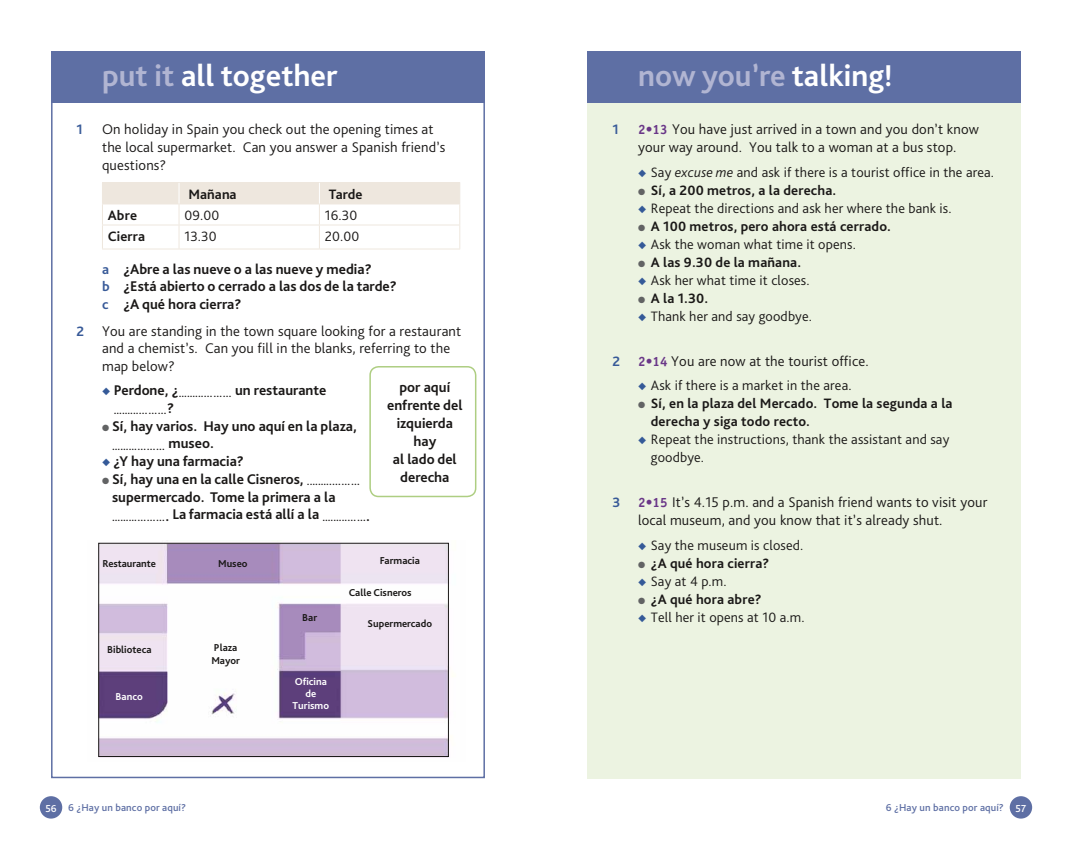
<style>
.page{position:relative;width:1072px;height:842px;background:#fff}
.page>*{position:absolute;margin:0;border:0;box-sizing:border-box;transform-origin:0 0}
.t1{font:700 31.5px "Bliss Pro PN";color:#b1b5d2}
.t2{font:700 31.5px "Bliss Pro PN";color:#fff}
.t3{font:300 14.7px/17.7px "Bliss Pro PN";letter-spacing:.01em;color:#1a1817}
.t4{font:700 14.7px/18px "Bliss Pro PN";color:#1a1817}
.t5{font:300 14.25px/18px "Bliss Pro PN";letter-spacing:.01em;color:#1a1817}
.t6{font:700 14.25px/18px "Bliss Pro PN";letter-spacing:.01em;color:#1a1817}
.t7{font:700 14.25px "Bliss Pro PN";color:#385a98}
.t8{font:700 10.5px/13.5px "Bliss Pro PN";color:#1a1817}
.t9{font:500 10.5px "Bliss Pro PN";letter-spacing:.01em;color:#5e6fa4}
.t10{font:700 10.5px/12px "Bliss Pro PN";color:#fff;text-align:center}
.s1{color:#b1b5d2}
.s2{font-size:14.25px;color:#385a98}
.s3{font-weight:700;font-size:14.25px;color:#385a98}
.s4{color:#355a98}
.s5{font-size:14.7px}
.s6{color:#626364}
.s7{color:#fff}
.s8{font-family:"Officina Serif";font-weight:700;font-size:13.5px;color:#6a3788}
.s9{font-style:italic}
</style>
<div class="page">
<div style="left:51px;top:51px;width:434px;height:51px;background:#5e6fa4"></div>
<div style="left:51px;top:51px;width:434px;height:727px;border:2px solid #5e6fa4"></div>
<div style="left:40px;top:796px;width:22px;height:23px;background:#5e6fa4;border-radius:50%"></div>
<div style="left:587px;top:102px;width:433px;height:676px;background:#ecf3e1"></div>
<div style="left:587px;top:51px;width:433px;height:51px;background:#5e6fa4"></div>
<div style="left:1009px;top:796px;width:23px;height:23px;background:#5e6fa4;border-radius:50%"></div>
<hr style="left:102px;top:249px;width:77px;height:1px;background:#eee7de">
<hr style="left:179px;top:249px;width:140px;height:1px;background:#eee7de">
<hr style="left:319px;top:249px;width:141px;height:1px;background:#eee7de">
<svg style="left:102px;top:182px;width:358px;height:67px"></svg>
<div style="left:369px;top:366px;width:107px;height:131px;border:2px solid #aece82;border-radius:9px"></div>
<img style="left:98px;top:542px;width:351px;height:216px">
<div style="left:98px;top:543px;width:351px;height:214px;border:1px solid #1a1817"></div>
<h1 class="t2" style="left:102px;top:56px;width:237px"><span class="s1">put it</span> all together</h1>
<p class="t7" style="left:77px;top:121px;width:8px">1</p>
<p class="t3" style="left:102px;top:120px;width:345px">On holiday in Spain you check out the opening times at the local supermarket. Can you answer a Spanish friend’s questions?</p>
<p class="t6" style="left:189px;top:185px;width:50px">Mañana</p>
<p class="t6" style="left:329px;top:185px;width:35px">Tarde</p>
<p class="t6" style="left:108px;top:206px;width:31px">Abre</p>
<p class="t5" style="left:184px;top:206px;width:36px">09.00</p>
<p class="t5" style="left:325px;top:206px;width:34px">16.30</p>
<p class="t6" style="left:108px;top:227px;width:39px">Cierra</p>
<p class="t5" style="left:184px;top:227px;width:34px">13.30</p>
<p class="t5" style="left:325px;top:227px;width:36px">20.00</p>
<p class="t4" style="left:102px;top:260px;width:296px"><span class="s2">a</span> ¿Abre a las nueve o a las nueve y media?<br><span class="s2">b</span> ¿Está abierto o cerrado a las dos de la tarde? <span class="s2">c</span> ¿A qué hora cierra?</p>
<p class="t3" style="left:102px;top:322px;width:361px;text-indent:-26px"><span class="s3">2</span> You are standing in the town square looking for a restaurant and a chemist’s. Can you fill in the blanks, referring to the map below?</p>
<p class="t4" style="left:102px;top:381px;width:226px"><span class="s4">◆</span> Perdone, ¿<sub>.........………</sub> un restaurante</p>
<p class="t8" style="left:114px;top:404px;width:62px">.........………<span class="s5">?</span></p>
<p class="t4" style="left:102px;top:416px;width:256px"><span class="s6">●</span> Sí, hay varios. Hay uno aquí en la plaza,</p>
<p class="t8" style="left:112px;top:439px;width:103px">.........……… <span class="s5">museo.</span></p>
<p class="t4" style="left:102px;top:452px;width:143px"><span class="s4">◆</span> ¿Y hay una farmacia?</p>
<p class="t4" style="left:112px;top:470px;width:250px;text-indent:-10px"><span class="s6">●</span> Sí, hay una en la calle Cisneros, <sub>.........……… </sub>supermercado. Tome la primera a la</p>
<p class="t8" style="left:112px;top:510px;width:259px">.........………<span class="s5">. La farmacia está allí a la</span> .........……<span class="s5">.</span></p>
<p class="t4" style="left:387px;top:377px;width:77px;text-align:center">por aquí enfrente del izquierda hay<br>al lado del derecha</p>
<p class="t8" style="left:102px;top:556px;width:55px">Restaurante</p>
<p class="t8" style="left:107px;top:643px;width:46px">Biblioteca</p>
<p class="t10" style="left:116px;top:690px;width:29px">Banco</p>
<p class="t8" style="left:218px;top:556px;width:31px">Museo</p>
<p class="t8" style="left:380px;top:554px;width:42px">Farmacia</p>
<p class="t8" style="left:211px;top:640px;width:30px">Plaza<br>Mayor</p>
<p class="t8" style="left:302px;top:611px;width:16px">Bar</p>
<p class="t10" style="left:293px;top:675px;width:38px">Oficina de<br>Turismo</p>
<p class="t8" style="left:349px;top:586px;width:64px">Calle Cisneros</p>
<p class="t8" style="left:367px;top:617px;width:66px">Supermercado</p>
<p class="t9" style="left:45px;top:801px;width:142px"><span class="s7">56</span> 6 ¿Hay un banco por aquí?</p>
<h1 class="t1" style="left:638px;top:56px;width:256px">now you’re <span class="s7">talking!</span></h1>
<p class="t7" style="left:612px;top:121px;width:8px">1</p>
<p class="t3" style="left:638px;top:120px;width:342px"><span class="s8">2•13</span> You have just arrived in a town and you don’t know your way around. You talk to a woman at a bus stop.</p>
<p class="t5" style="left:638px;top:163px;width:357px"><span class="s4">◆</span> Say <span class="s9">excuse me</span> and ask if there is a tourist office in the area.</p>
<p class="t6" style="left:638px;top:181px;width:200px"><span class="s6">●</span> Sí, a 200 metros, a la derecha.</p>
<p class="t5" style="left:638px;top:199px;width:315px"><span class="s4">◆</span> Repeat the directions and ask her where the bank is.</p>
<p class="t6" style="left:638px;top:217px;width:254px"><span class="s6">●</span> A 100 metros, pero ahora está cerrado.</p>
<p class="t5" style="left:638px;top:235px;width:219px"><span class="s4">◆</span> Ask the woman what time it opens.</p>
<p class="t6" style="left:638px;top:253px;width:164px"><span class="s6">●</span> A las 9.30 de la mañana.</p>
<p class="t5" style="left:638px;top:271px;width:173px"><span class="s4">◆</span> Ask her what time it closes.</p>
<p class="t6" style="left:638px;top:289px;width:72px"><span class="s6">●</span> A la 1.30.</p>
<p class="t5" style="left:638px;top:307px;width:175px"><span class="s4">◆</span> Thank her and say goodbye.</p>
<p class="t7" style="left:612px;top:352px;width:9px">2</p>
<p class="t3" style="left:638px;top:352px;width:232px"><span class="s8">2•14</span> You are now at the tourist office.</p>
<p class="t5" style="left:638px;top:376px;width:215px"><span class="s4">◆</span> Ask if there is a market in the area.</p>
<p class="t6" style="left:651px;top:394px;width:303px;text-indent:-13px"><span class="s6">●</span> Sí, en la plaza del Mercado. Tome la segunda a la derecha y siga todo recto.</p>
<p class="t5" style="left:651px;top:430px;width:300px;text-indent:-13px"><span class="s4">◆</span> Repeat the instructions, thank the assistant and say goodbye.</p>
<p class="t3" style="left:638px;top:493px;width:351px;text-indent:-26px"><span class="s3">3</span> <span class="s8">2•15</span> It’s 4.15 p.m. and a Spanish friend wants to visit your local museum, and you know that it’s already shut.</p>
<p class="t5" style="left:638px;top:536px;width:167px"><span class="s4">◆</span> Say the museum is closed.</p>
<p class="t6" style="left:638px;top:554px;width:133px"><span class="s6">●</span> ¿A qué hora cierra?</p>
<p class="t5" style="left:638px;top:572px;width:90px"><span class="s4">◆</span> Say at 4 p.m.</p>
<p class="t6" style="left:638px;top:590px;width:125px"><span class="s6">●</span> ¿A qué hora abre?</p>
<p class="t5" style="left:638px;top:608px;width:168px"><span class="s4">◆</span> Tell her it opens at 10 a.m.</p>
<p class="t9" style="left:885px;top:801px;width:142px">6 ¿Hay un banco por aquí? <span class="s7">57</span></p>
</div>
